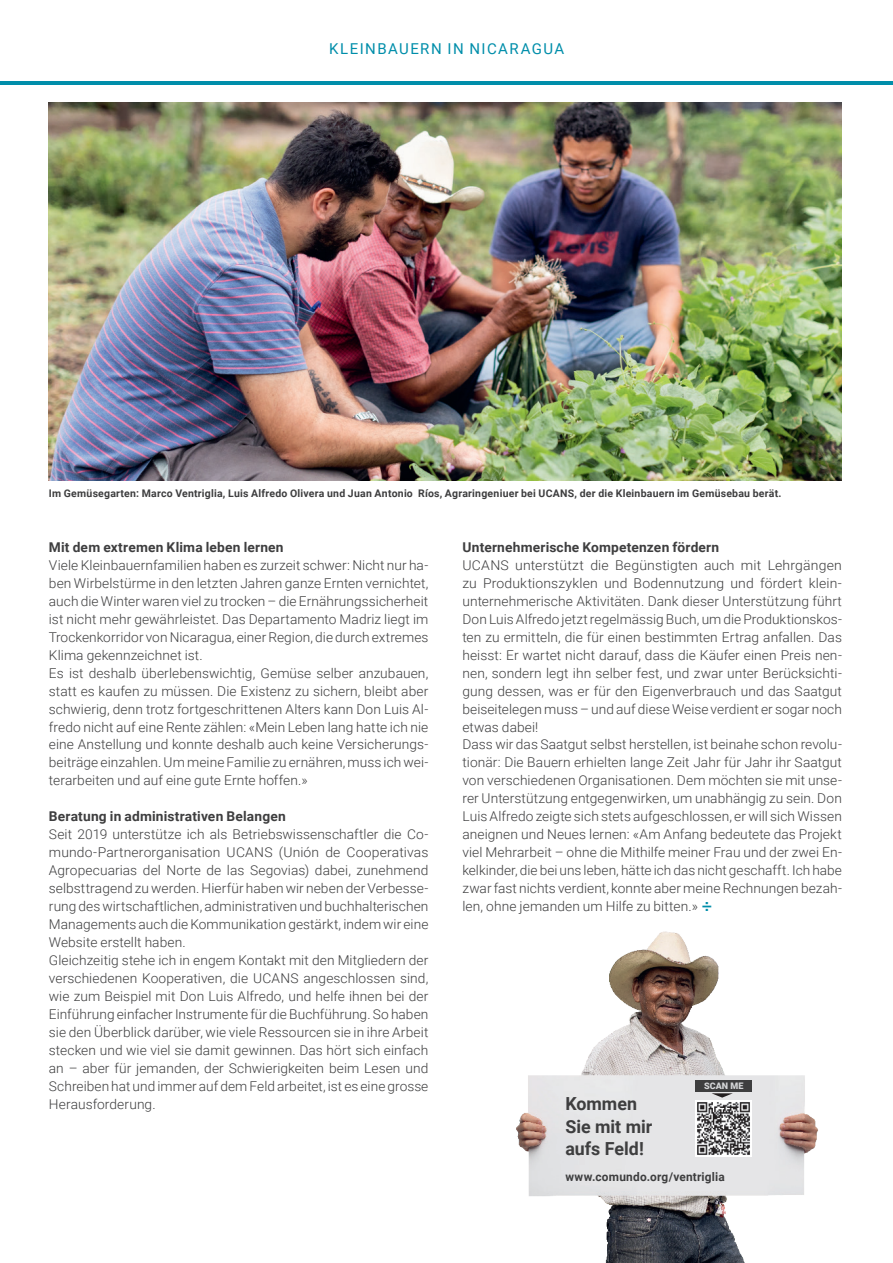
<style>
.page{position:relative;width:893px;height:1263px;background:#fff}
.page>*{position:absolute;margin:0;border:0;box-sizing:border-box;transform-origin:0 0}
.t1{font:700 18px/22.5px "Roboto";color:#3e3e3f}
.t2{font:15px "Roboto";letter-spacing:.095em;color:#008eaa}
.t3{font:300 13.5px/18px "Roboto";letter-spacing:.005em;color:#3e3e3f}
.t4{font:300 13.5px/18px "Roboto";letter-spacing:.005em;color:#3e3e3f;scale:1.04 1}
.t5{font:700 13.5px "Roboto";letter-spacing:.015em;color:#3e3e3f}
.t6{font:700 12px "Roboto";letter-spacing:.02em;color:#3e3e3f}
.t7{font:700 10.5px "Roboto";letter-spacing:.02em;color:#3e3e3f}
.t8{font:900 9px "Roboto";color:#d5d6d8}
.s1{font-family:"Verdana";font-weight:700;font-size:13.65px;color:#008eaa}
</style>
<div class="page">
<img style="left:49px;top:102px;width:793px;height:378px">
<img style="left:516px;top:931px;width:302px;height:332px">
<img style="left:696px;top:1100px;width:56px;height:57px">
<hr style="left:0;top:81px;width:893px;height:4px;background:#008eaa">
<div style="left:696px;top:1080px;width:56px;height:12px;background:#3e3e3f"></div>
<svg style="left:711px;top:1093px;width:22px;height:4px"></svg>
<p class="t2" style="left:329px;top:38px;width:236px">KLEINBAUERN IN NICARAGUA</p>
<p class="t7" style="left:49px;top:486px;width:734px">Im Gemüsegarten: Marco Ventriglia, Luis Alfredo Olivera und Juan Antonio Ríos, Agraringeniuer bei UCANS, der die Kleinbauern im Gemüsebau berät.</p>
<p class="t5" style="left:49px;top:538px;width:236px">Mit dem extremen Klima leben lernen</p>
<p class="t3" style="left:49px;top:556px;width:381px">Viele Kleinbauernfamilien haben es zurzeit schwer: Nicht nur ha&shy;ben Wirbelstürme in den letzten Jahren ganze Ernten vernichtet, auch die Winter waren viel zu trocken – die Ernährungssicherheit ist nicht mehr gewährleistet. Das Departamento Madriz liegt im Trockenkorridor von Nicaragua, einer Region, die durch extremes Klima gekennzeichnet ist.<br>Es ist deshalb überlebenswichtig, Gemüse selber anzubauen, statt es kaufen zu müssen. Die Existenz zu sichern, bleibt aber schwierig, denn trotz fortgeschrittenen Alters kann Don Luis Al&shy;fredo nicht auf eine Rente zählen: «Mein Leben lang hatte ich nie eine Anstellung und konnte deshalb auch keine Versicherungs&shy;beiträge einzahlen. Um meine Familie zu ernähren, muss ich wei&shy;terarbeiten und auf eine gute Ernte hoffen.»</p>
<p class="t5" style="left:49px;top:807px;width:238px">Beratung in administrativen Belangen</p>
<p class="t3" style="left:49px;top:825px;width:381px">Seit 2019 unterstütze ich als Betriebswissenschaftler die Co&shy;mundo-Partnerorganisation UCANS (Unión de Cooperativas Agropecuarias del Norte de las Segovias) dabei, zunehmend selbsttragend zu werden. Hierfür haben wir neben der Verbesse&shy;rung des wirtschaftlichen, administrativen und buchhalterischen Managements auch die Kommunikation gestärkt, indem wir eine Website erstellt haben.<br>Gleichzeitig stehe ich in engem Kontakt mit den Mitgliedern der verschiedenen Kooperativen, die UCANS angeschlossen sind, wie zum Beispiel mit Don Luis Alfredo, und helfe ihnen bei der Einführung einfacher Instrumente für die Buchführung. So haben sie den Überblick darüber, wie viele Ressourcen sie in ihre Arbeit stecken und wie viel sie damit gewinnen. Das hört sich einfach an – aber für jemanden, der Schwierigkeiten beim Lesen und Schreiben hat und immer auf dem Feld arbeitet, ist es eine grosse Herausforderung.</p>
<p class="t5" style="left:462px;top:538px;width:258px">Unternehmerische Kompetenzen fördern</p>
<p class="t4" style="left:462px;top:556px;width:366px">UCANS unterstützt die Begünstigten auch mit Lehrgängen zu Produktionszyklen und Bodennutzung und fördert klein&shy;unternehmerische Aktivitäten. Dank dieser Unterstützung führt Don Luis Alfredo jetzt regelmässig Buch, um die Produktionskos&shy;ten zu ermitteln, die für einen bestimmten Ertrag anfallen. Das heisst: Er wartet nicht darauf, dass die Käufer einen Preis nen&shy;nen, sondern legt ihn selber fest, und zwar unter Berücksichti&shy;gung dessen, was er für den Eigenverbrauch und das Saatgut beiseitelegen muss – und auf diese Weise verdient er sogar noch etwas dabei!<br>Dass wir das Saatgut selbst herstellen, ist beinahe schon revolu&shy;tionär: Die Bauern erhielten lange Zeit Jahr für Jahr ihr Saatgut von verschiedenen Organisationen. Dem möchten sie mit unse&shy;rer Unterstützung entgegenwirken, um unabhängig zu sein. Don Luis Alfredo zeigte sich stets aufgeschlossen, er will sich Wissen aneignen und Neues lernen: «Am Anfang bedeutete das Projekt viel Mehrarbeit – ohne die Mithilfe meiner Frau und der zwei En&shy;kelkinder, die bei uns leben, hätte ich das nicht geschafft. Ich habe zwar fast nichts verdient, konnte aber meine Rechnungen bezah&shy;len, ohne jemanden um Hilfe zu bitten.» <span class="s1">÷</span></p>
<p class="t8" style="left:704px;top:1079px;width:41px">SCAN ME</p>
<h1 class="t1" style="left:565px;top:1092px;width:88px">Kommen<br>Sie mit mir aufs Feld!</h1>
<p class="t6" style="left:565px;top:1168px;width:161px">www.comundo.org/ventriglia</p>
</div>
